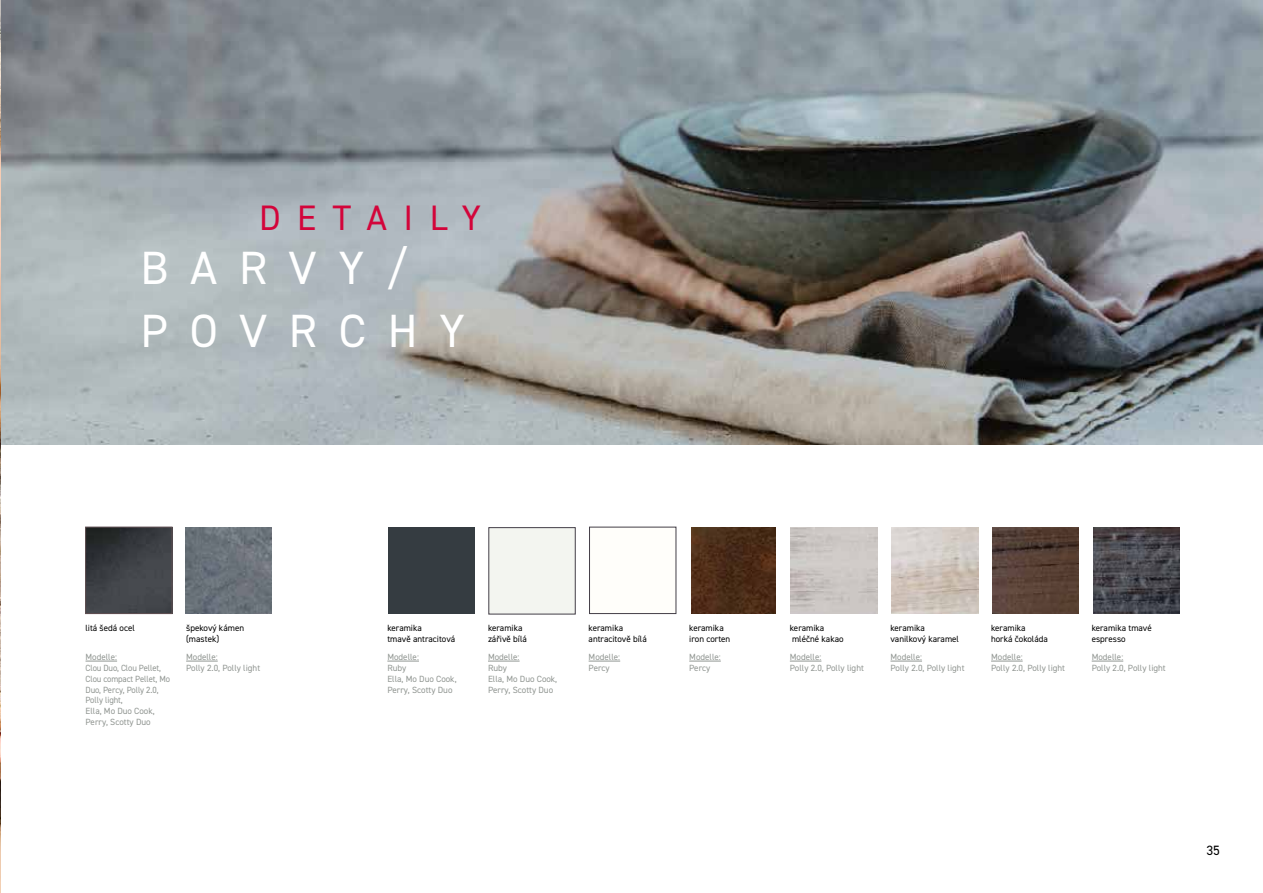
<style>
.page{position:relative;width:1263px;height:893px;background:#fff}
.page>*{position:absolute;margin:0;border:0;box-sizing:border-box;transform-origin:0 0}
.t1{font:46.8px/63.2px "DIN2014";letter-spacing:.465em;color:#fff}
.t2{font:35.4px "DIN2014";letter-spacing:.465em;color:#d3043a}
.t3{font:13.5px "DIN2014";color:#000}
.t4{font:9px/10.8px "DIN2014";color:#919692}
.t5{font:9px/10.8px "DIN2014";color:#000}
</style>
<div class="page">
<div style="left:388px;top:528px;width:86px;height:86px;background:#353c41"></div>
<div style="left:489px;top:527px;width:86px;height:87px;background:#f3f5f0"></div>
<img style="left:1px;top:0;width:1262px;height:445px">
<img style="left:87px;top:529px;width:84px;height:83px">
<div style="left:85px;top:527px;width:88px;height:87px;border:1px solid #5f4f52"></div>
<img style="left:185px;top:527px;width:86px;height:87px">
<div style="left:589px;top:527px;width:87px;height:87px;border:1px solid #433e47"></div>
<img style="left:692px;top:527px;width:83px;height:87px">
<img style="left:892px;top:527px;width:86px;height:87px">
<img style="left:992px;top:527px;width:87px;height:87px">
<img style="left:1093px;top:527px;width:86px;height:87px">
<hr style="left:86px;top:661px;width:31px;height:1px;background:#919692">
<hr style="left:186px;top:661px;width:32px;height:1px;background:#919692">
<hr style="left:387px;top:661px;width:32px;height:1px;background:#919692">
<hr style="left:488px;top:661px;width:32px;height:1px;background:#919692">
<hr style="left:589px;top:661px;width:31px;height:1px;background:#919692">
<hr style="left:689px;top:661px;width:32px;height:1px;background:#919692">
<hr style="left:790px;top:661px;width:31px;height:1px;background:#919692">
<hr style="left:890px;top:661px;width:32px;height:1px;background:#919692">
<hr style="left:991px;top:661px;width:32px;height:1px;background:#919692">
<hr style="left:1092px;top:661px;width:31px;height:1px;background:#919692">
<img style="left:0;top:0;width:1px;height:893px">
<h2 class="t2" style="left:259px;top:198px;width:224px">DETAILY</h2>
<h1 class="t1" style="left:141px;top:235px;width:326px">BARVY/<br>POVRCHY</h1>
<p class="t5" style="left:86px;top:622px;width:51px">litá šedá ocel</p>
<p class="t5" style="left:186px;top:622px;width:59px">špekový kámen (mastek)</p>
<p class="t5" style="left:387px;top:622px;width:69px">keramika<br>tmavě antracitová</p>
<p class="t5" style="left:488px;top:622px;width:40px">keramika zářivě bílá</p>
<p class="t5" style="left:589px;top:622px;width:60px">keramika antracitově bílá</p>
<p class="t5" style="left:689px;top:622px;width:43px">keramika iron corten</p>
<p class="t5" style="left:790px;top:622px;width:55px">keramika mléčné kakao</p>
<p class="t5" style="left:890px;top:622px;width:70px">keramika vanilkový karamel</p>
<p class="t5" style="left:991px;top:622px;width:58px">keramika horká čokoláda</p>
<p class="t5" style="left:1092px;top:622px;width:62px">keramika tmavé espresso</p>
<p class="t4" style="left:86px;top:652px;width:86px">Modelle:<br>Clou Duo, Clou Pellet,<br>Clou compact Pellet, Mo<br>Duo, Percy, Polly 2.0,<br>Polly light,<br>Ella, Mo Duo Cook,<br>Perry, Scotty Duo</p>
<p class="t4" style="left:186px;top:652px;width:76px">Modelle:<br>Polly 2.0, Polly light</p>
<p class="t4" style="left:387px;top:652px;width:71px">Modelle:<br>Ruby<br>Ella, Mo Duo Cook,<br>Perry, Scotty Duo</p>
<p class="t4" style="left:488px;top:652px;width:71px">Modelle:<br>Ruby<br>Ella, Mo Duo Cook,<br>Perry, Scotty Duo</p>
<p class="t4" style="left:589px;top:652px;width:33px">Modelle:<br>Percy</p>
<p class="t4" style="left:689px;top:652px;width:33px">Modelle:<br>Percy</p>
<p class="t4" style="left:790px;top:652px;width:76px">Modelle:<br>Polly 2.0, Polly light</p>
<p class="t4" style="left:890px;top:652px;width:76px">Modelle:<br>Polly 2.0, Polly light</p>
<p class="t4" style="left:991px;top:652px;width:76px">Modelle:<br>Polly 2.0, Polly light</p>
<p class="t4" style="left:1092px;top:652px;width:76px">Modelle:<br>Polly 2.0, Polly light</p>
<h3 class="t3" style="left:1206px;top:842px;width:15px">35</h3>
</div>
